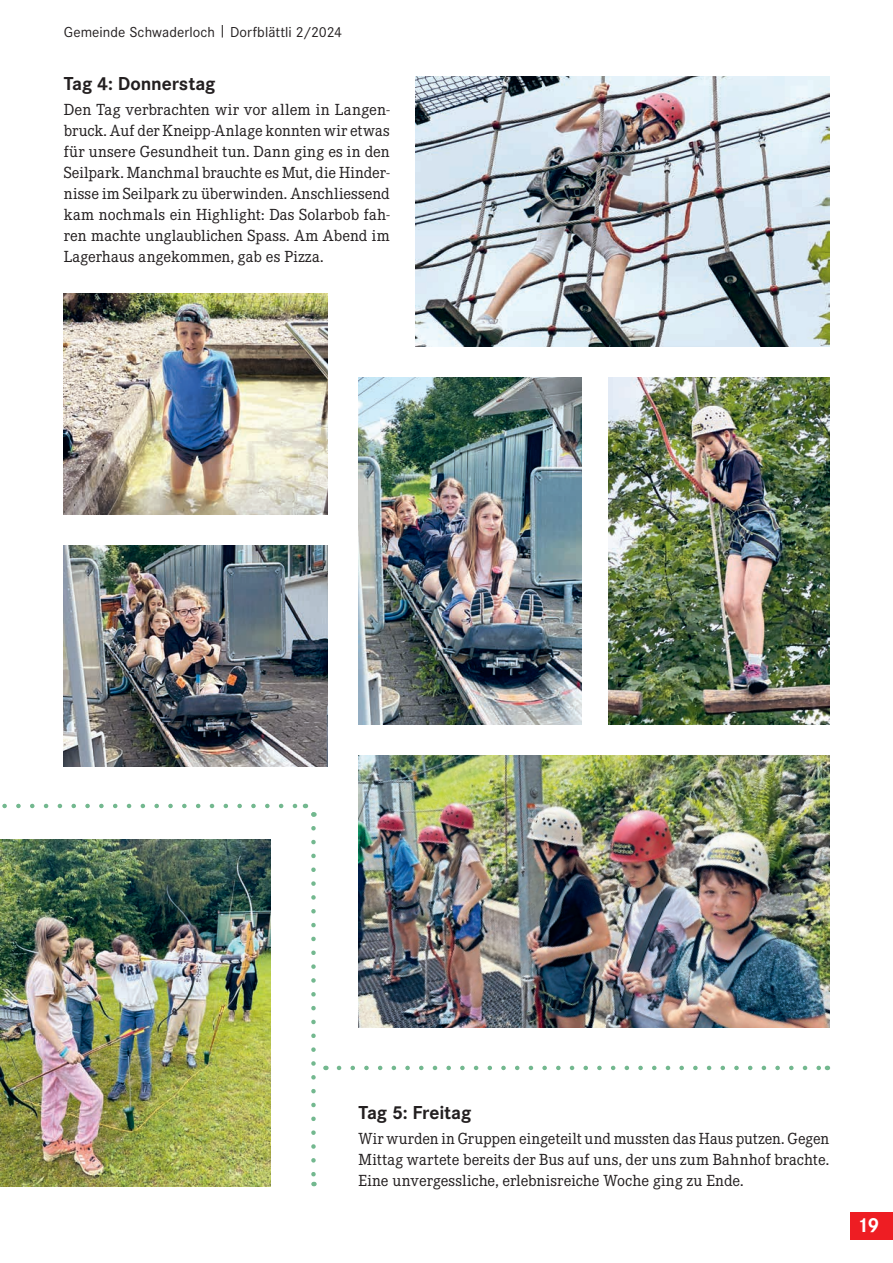
<style>
.page{position:relative;width:893px;height:1263px;background:#fff}
.page>*{position:absolute;margin:0;border:0;box-sizing:border-box;transform-origin:0 0}
.t1{font:700 21px "Corporate S";color:#fff}
.t2{font:700 19.5px "Corporate S";letter-spacing:-.005em;color:#231f20}
.t3{font:15.75px/21px "Corporate EBQ";color:#231f20;text-align:justify}
.t4{font:15px "Corporate S";letter-spacing:.005em;color:#231f20}
</style>
<div class="page">
<div style="left:850px;top:1212px;width:43px;height:27px;background:#ee1d23"></div>
<img style="left:0;top:839px;width:271px;height:347px">
<img style="left:609px;top:377px;width:220px;height:347px">
<img style="left:415px;top:77px;width:414px;height:269px">
<img style="left:64px;top:293px;width:263px;height:221px">
<img style="left:359px;top:755px;width:470px;height:272px">
<img style="left:359px;top:377px;width:222px;height:347px">
<svg style="left:2px;top:804px;width:296px;height:4px"></svg>
<svg style="left:305px;top:803px;width:12px;height:14px"></svg>
<svg style="left:311px;top:828px;width:5px;height:358px"></svg>
<svg style="left:339px;top:1066px;width:481px;height:4px"></svg>
<img style="left:64px;top:545px;width:263px;height:221px">
<p class="t4" style="left:64px;top:23px;width:280px">Gemeinde Schwaderloch | Dorfblättli 2/2024</p>
<p class="t2" style="left:64px;top:72px;width:153px">Tag 4: Donnerstag</p>
<p class="t3" style="left:64px;top:99px;width:328px">Den Tag verbrachten wir vor allem in Langen&shy;bruck. Auf der Kneipp-Anlage konnten wir etwas für unsere Gesundheit tun. Dann ging es in den Seilpark. Manchmal brauchte es Mut, die Hinder&shy;nisse im Seilpark zu überwinden. Anschliessend kam nochmals ein Highlight: Das Solarbob fah&shy;ren machte unglaublichen Spass. Am Abend im Lagerhaus angekommen, gab es Pizza.</p>
<p class="t2" style="left:359px;top:1101px;width:114px">Tag 5: Freitag</p>
<p class="t3" style="left:359px;top:1128px;width:472px">Wir wurden in Gruppen eingeteilt und mussten das Haus putzen. Gegen Mittag wartete bereits der Bus auf uns, der uns zum Bahnhof brachte.<br>Eine unvergessliche, erlebnisreiche Woche ging zu Ende.</p>
<h1 class="t1" style="left:857px;top:1213px;width:24px">19</h1>
</div>
